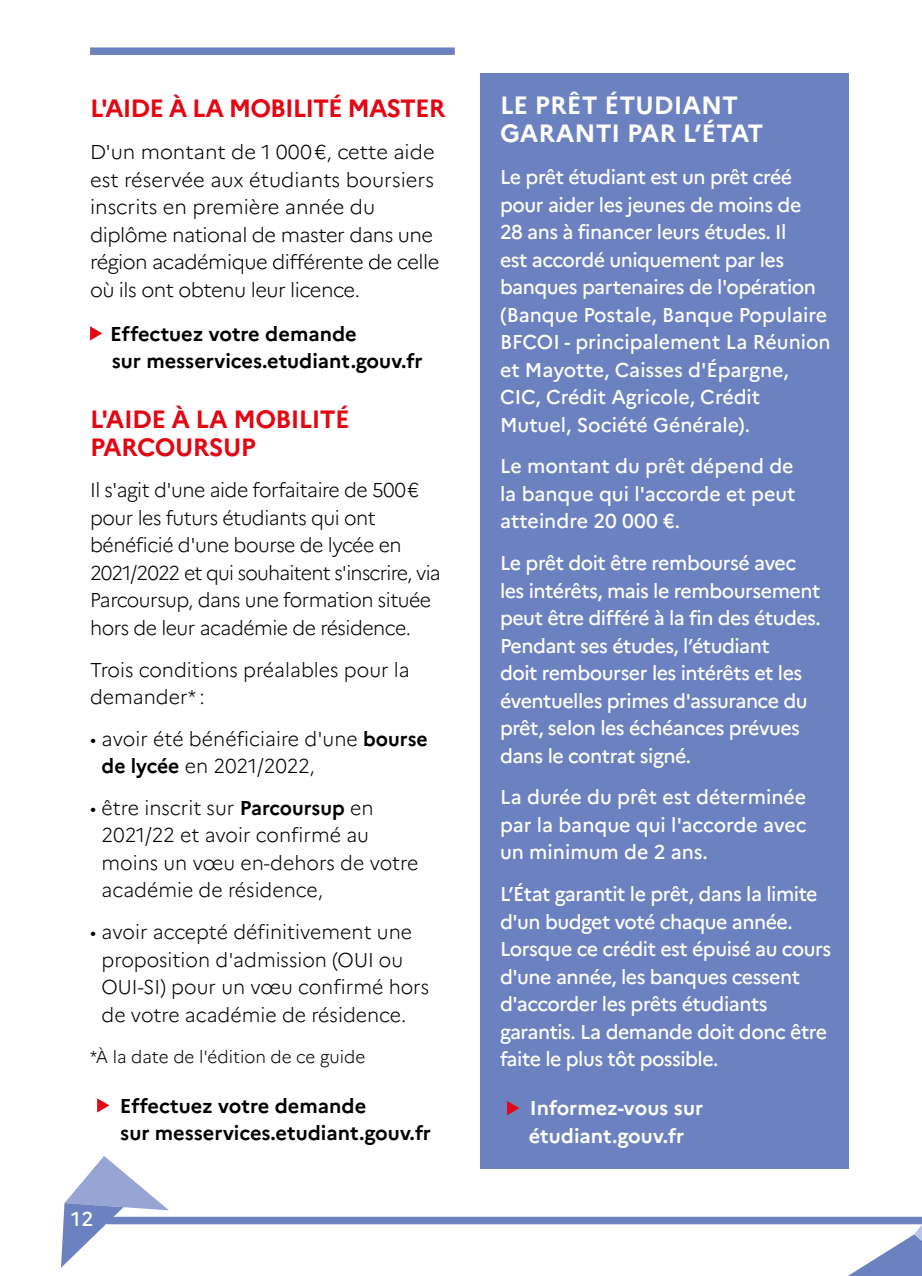
<style>
.page{position:relative;width:922px;height:1276px;background:#fff}
.page>*{position:absolute;margin:0;border:0;box-sizing:border-box;transform-origin:0 0}
.t1{font:700 25px/27.5px "Marianne";letter-spacing:-.03em;color:#e30613}
.t2{font:700 25px/27.5px "Marianne";color:#fff}
.t3{font:500 20px/27.5px "Marianne";letter-spacing:-.025em;color:#fff}
.t4{font:300 20px/27.5px "Marianne";letter-spacing:-.01em;color:#000}
.t5{font:700 20px/27.5px "Marianne";color:#000}
.t6{font:700 20px/27.5px "Marianne";color:#fff}
.t7{font:300 17.5px "Marianne";color:#000}
.s1{font-weight:700}
</style>
<div class="page">
<div style="left:480px;top:73px;width:369px;height:1095px;background:#6c81c0"></div>
<div style="left:90px;top:47px;width:364px;height:8px;background:#6c81c0"></div>
<svg style="left:90px;top:326px;width:12px;height:14px"></svg>
<svg style="left:97px;top:1098px;width:12px;height:14px"></svg>
<div style="left:107px;top:1216px;width:814px;height:8px;background:#6c81c0"></div>
<svg style="left:61px;top:1156px;width:108px;height:111px"></svg>
<svg style="left:507px;top:1101px;width:12px;height:14px"></svg>
<svg style="left:847px;top:1224px;width:74px;height:52px"></svg>
<p class="t1" style="left:90px;top:94px;width:357px">L'AIDE À LA MOBILITÉ MASTER</p>
<p class="t4" style="left:90px;top:138px;width:351px">D'un montant de 1 000€, cette aide est réservée aux étudiants boursiers inscrits en première année du diplôme national de master dans une région académique différente de celle où ils ont obtenu leur licence.</p>
<p class="t5" style="left:110px;top:320px;width:313px">Effectuez votre demande<br>sur messervices.etudiant.gouv.fr</p>
<p class="t1" style="left:90px;top:405px;width:261px">L'AIDE À LA MOBILITÉ<br>PARCOURSUP</p>
<p class="t4" style="left:90px;top:476px;width:352px">Il s'agit d'une aide forfaitaire de 500€ pour les futurs étudiants qui ont bénéficié d'une bourse de lycée en 2021/2022 et qui souhaitent s'inscrire, via Parcoursup, dans une formation située hors de leur académie de résidence.</p>
<p class="t4" style="left:90px;top:655px;width:321px">Trois conditions préalables pour la demander* :</p>
<p class="t4" style="left:102px;top:725px;width:327px;text-indent:-12px">• avoir été bénéficiaire d'une <span class="s1">bourse de lycée</span> en 2021/2022,</p>
<p class="t4" style="left:102px;top:794px;width:318px;text-indent:-12px">• être inscrit sur <span class="s1">Parcoursup</span> en<br>2021/22 et avoir confirmé au moins un vœu en-dehors de votre académie de résidence,</p>
<p class="t4" style="left:102px;top:918px;width:329px;text-indent:-12px">• avoir accepté définitivement une proposition d'admission (OUI ou OUI-SI) pour un vœu confirmé hors de votre académie de résidence.</p>
<p class="t7" style="left:90px;top:1046px;width:277px">*À la date de l'édition de ce guide</p>
<p class="t5" style="left:120px;top:1091px;width:313px">Effectuez votre demande<br>sur messervices.etudiant.gouv.fr</p>
<p class="t3" style="left:71px;top:1205px;width:24px">12</p>
<p class="t2" style="left:500px;top:91px;width:265px">LE PRÊT ÉTUDIANT<br>GARANTI PAR L’ÉTAT</p>
<p class="t3" style="left:500px;top:163px;width:332px">Le prêt étudiant est un prêt créé pour aider les jeunes de moins de<br>28 ans à financer leurs études. Il<br>est accordé uniquement par les banques partenaires de l'opération (Banque Postale, Banque Populaire<br>BFCOI - principalement La Réunion et Mayotte, Caisses d'Épargne,<br>CIC, Crédit Agricole, Crédit<br>Mutuel, Société Générale).</p>
<p class="t3" style="left:500px;top:452px;width:297px;text-align:justify">Le montant du prêt dépend de la banque qui l'accorde et peut atteindre 20 000 €.</p>
<p class="t3" style="left:500px;top:549px;width:322px">Le prêt doit être remboursé avec les intérêts, mais le remboursement peut être différé à la fin des études.<br>Pendant ses études, l’étudiant<br>doit rembourser les intérêts et les éventuelles primes d'assurance du prêt, selon les échéances prévues dans le contrat signé.</p>
<p class="t3" style="left:500px;top:783px;width:308px;text-align:justify">La durée du prêt est déterminée par la banque qui l'accorde avec un minimum de 2 ans.</p>
<p class="t3" style="left:500px;top:880px;width:333px">L’État garantit le prêt, dans la limite d'un budget voté chaque année.<br>Lorsque ce crédit est épuisé au cours d'une année, les banques cessent d'accorder les prêts étudiants garantis. La demande doit donc être faite le plus tôt possible.</p>
<p class="t6" style="left:528px;top:1094px;width:176px">Informez-vous sur étudiant.gouv.fr</p>
</div>
